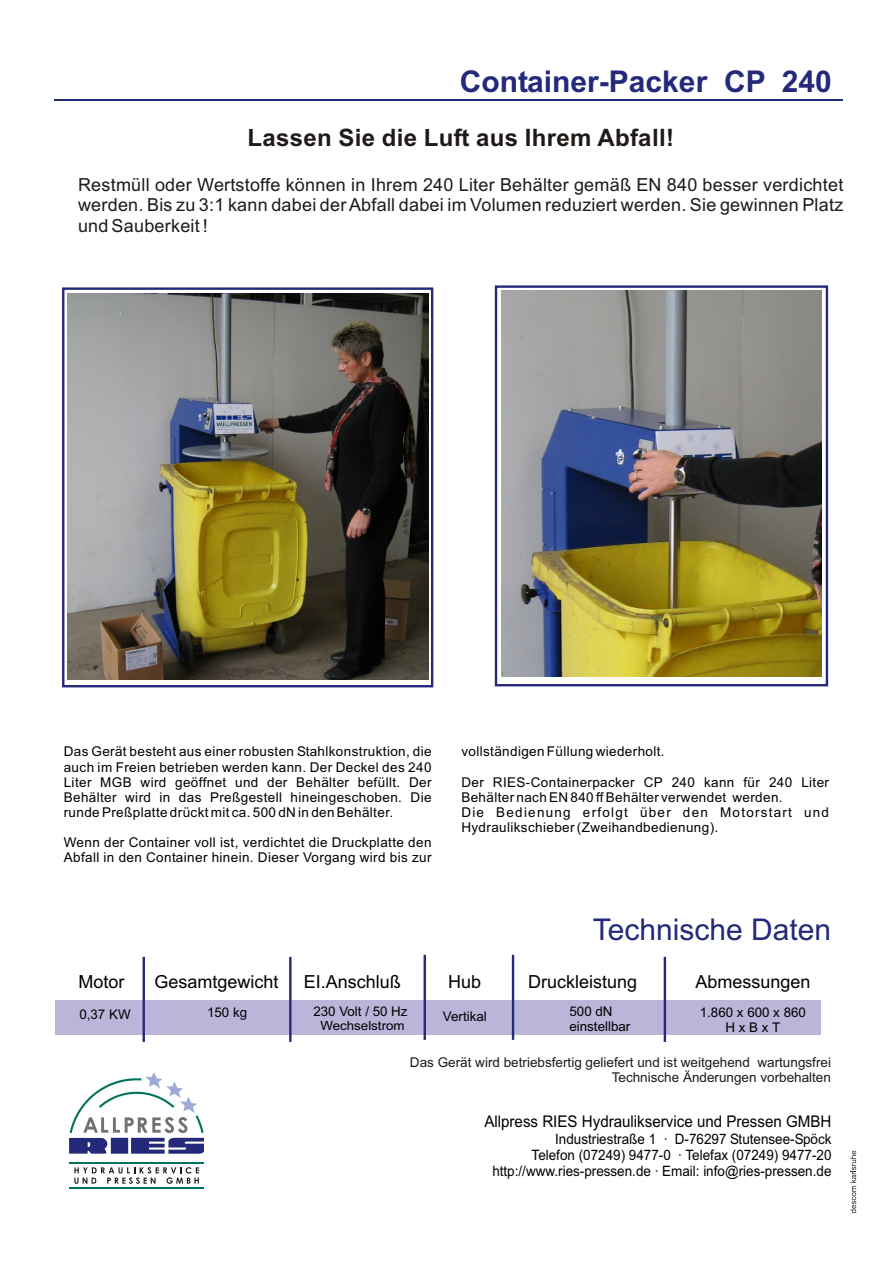
<style>
.page{position:relative;width:894px;height:1263px;background:#fff}
.page>*{position:absolute;margin:0;border:0;box-sizing:border-box;transform-origin:0 0}
.t1{font:700 30px "Arial";color:#24297a}
.t2{font:30px "Arial";color:#24297a}
.t3{font:700 24px "Arial";letter-spacing:.015em;color:#1f1a17}
.t4{font:18px/20.1px "Arial";letter-spacing:.015em;color:#1f1a17;text-align:justify}
.t5{font:18px "Arial";color:#000}
.t6{font:16.05px "Arial";color:#000;scale:.94 1}
.t7{font:14.4px/16px "Arial";color:#000;text-align:right;scale:.94 1}
.t8{font:13.5px/15.1px "Arial";letter-spacing:.03em;color:#000}
.t9{font:13.5px/15.1px "Arial";color:#1f1a17;text-align:right}
.t10{font:13.35px/14.9px "Arial";color:#000}
.t11{font:12.6px "Arial";color:#000;scale:1.05 1}
</style>
<div class="page">
<svg style="left:850px;top:1151px;width:6px;height:62px"></svg>
<div style="left:56px;top:1000px;width:765px;height:34px;background:#bab5d9"></div>
<hr style="left:143px;top:957px;width:2px;height:85px;background:#24297a">
<hr style="left:289px;top:957px;width:3px;height:85px;background:#24297a">
<hr style="left:424px;top:955px;width:2px;height:85px;background:#24297a">
<hr style="left:512px;top:955px;width:2px;height:85px;background:#24297a">
<hr style="left:664px;top:957px;width:2px;height:85px;background:#24297a">
<hr style="left:69px;top:1162px;width:135px;height:2px;background:#00735c">
<hr style="left:69px;top:1187px;width:135px;height:2px;background:#00735c">
<svg style="left:74px;top:1167px;width:125px;height:17px"></svg>
<svg style="left:69px;top:1072px;width:135px;height:82px"></svg>
<hr style="left:55px;top:99px;width:788px;height:2px;background:#24297a">
<div style="left:62px;top:287px;width:371px;height:400px;border:2px solid #24297a"></div>
<img style="left:68px;top:294px;width:360px;height:386px">
<div style="left:495px;top:285px;width:333px;height:401px;border:2px solid #24297a"></div>
<img style="left:501px;top:291px;width:321px;height:386px">
<h1 class="t1" style="left:460px;top:70px;width:374px">Container-Packer CP 240</h1>
<h2 class="t3" style="left:247px;top:129px;width:428px">Lassen Sie die Luft aus Ihrem Abfall!</h2>
<h3 class="t4" style="left:78px;top:177px;width:767px">Restmüll oder Wertstoffe können in Ihrem 240 Liter Behälter gemäß EN 840 besser verdichtet werden. Bis zu 3:1 kann dabei derAbfall dabei im Volumen reduziert werden. Sie gewinnen Platz und Sauberkeit !</h3>
<p class="t8" style="left:64px;top:745px;width:369px;text-align:justify">Das Gerät besteht aus einer robusten Stahlkonstruktion, die auch im Freien betrieben werden kann. Der Deckel des 240<br>Liter MGB wird geöffnet und der Behälter befüllt. Der Behälter wird in das Preßgestell hineingeschoben. Die runde Preßplatte drückt mit ca. 500 dN in den Behälter.</p>
<p class="t8" style="left:64px;top:836px;width:369px">Wenn der Container voll ist, verdichtet die Druckplatte den<br>Abfall in den Container hinein. Dieser Vorgang wird bis zur</p>
<p class="t8" style="left:461px;top:745px;width:205px">vollständigen Füllung wiederholt.</p>
<p class="t8" style="left:461px;top:776px;width:369px">Der RIES-Containerpacker CP 240 kann für 240 Liter Behälter nach EN 840 ff Behälter verwendet werden.<br>Die Bedienung erfolgt über den Motorstart und Hydraulikschieber (Zweihandbedienung).</p>
<h1 class="t2" style="left:593px;top:918px;width:240px">Technische Daten</h1>
<h3 class="t5" style="left:79px;top:975px;width:48px">Motor</h3>
<h3 class="t5" style="left:155px;top:975px;width:126px">Gesamtgewicht</h3>
<p class="t10" style="left:79px;top:1008px;width:53px">0,37 KW</p>
<p class="t10" style="left:207px;top:1006px;width:42px">150 kg</p>
<p class="t10" style="left:313px;top:1005px;width:96px">230 Volt / 50 Hz</p>
<p class="t11" style="left:320px;top:1021px;width:82px">Wechselstrom</p>
<h3 class="t5" style="left:304px;top:975px;width:99px">EI.Anschluß</h3>
<h3 class="t5" style="left:448px;top:975px;width:35px">Hub</h3>
<h3 class="t5" style="left:528px;top:975px;width:111px">Druckleistung</h3>
<p class="t10" style="left:443px;top:1010px;width:45px">Vertikal</p>
<p class="t10" style="left:570px;top:1005px;width:62px">500 dN einstellbar</p>
<h3 class="t5" style="left:696px;top:975px;width:117px">Abmessungen</h3>
<p class="t10" style="left:700px;top:1006px;width:108px;text-align:center">1.860 x 600 x 860<br>H x B x T</p>
<p class="t9" style="left:410px;top:1056px;width:423px">Das Gerät wird betriebsfertig geliefert und ist weitgehend wartungsfrei<br>Technische Änderungen vorbehalten</p>
<p class="t6" style="left:484px;top:1116px;width:371px">Allpress RIES Hydraulikservice und Pressen GMBH</p>
<p class="t7" style="left:492px;top:1132px;width:362px">Industriestraße 1 · D-76297 Stutensee-Spöck<br>Telefon (07249) 9477-0 · Telefax (07249) 9477-20 http://www.ries-pressen.de · Email: info@ries-pressen.de</p>
</div>
